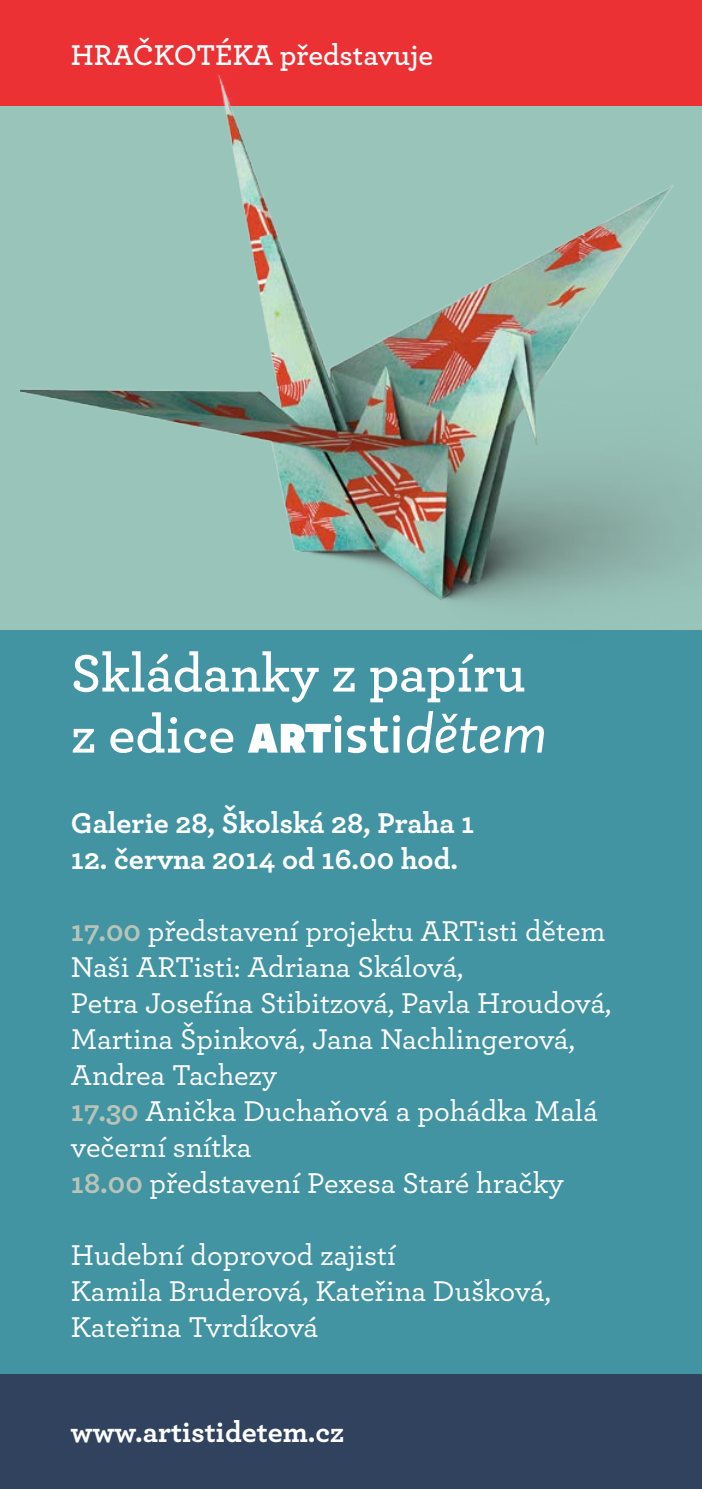
<style>
.page{position:relative;width:702px;height:1489px;background:#fff}
.page>*{position:absolute;margin:0;border:0;box-sizing:border-box;transform-origin:0 0}
.t1{font:600 55px/61px "Archer";color:#fff}
.t2{font:500 30px/36px "Archer";color:#fff}
.t3{font:700 30px "Archer";color:#fff}
.t4{font:600 30px "Archer";color:#fff}
.s1{font-family:"Gloriola";font-weight:700}
.s2{font-family:"Gloriola";font-weight:500}
.s3{font-family:"Gloriola";font-weight:400;font-style:italic}
.s4{font-weight:700;color:#b9c4b9}
</style>
<div class="page">
<div style="left:0;top:0;width:702px;height:106px;background:#ec3135"></div>
<div style="left:0;top:106px;width:702px;height:727px;background:#98c4b9"></div>
<div style="left:0;top:1373px;width:702px;height:115px;background:#31425e"></div>
<div style="left:0;top:708px;width:702px;height:665px;background:#4294a3"></div>
<div style="left:0;top:630px;width:702px;height:148px;background:#4294a3"></div>
<img style="left:21px;top:75px;width:681px;height:527px">
<p class="t4" style="left:71px;top:33px;width:364px">HRAČKOTÉKA představuje</p>
<h1 class="t1" style="left:71px;top:639px;width:478px">Skládanky z papíru z edice <span class="s1">art</span><span class="s2">isti</span><span class="s3">dětem</span></h1>
<p class="t3" style="left:71px;top:799px;width:405px">Galerie 28, Školská 28, Praha 1</p>
<p class="t3" style="left:71px;top:835px;width:389px">12. června 2014 od 16.00 hod.</p>
<p class="t2" style="left:71px;top:911px;width:542px"><span class="s4">17.00</span> představení projektu ARTisti dětem Naši ARTisti: Adriana Skálová,<br>Petra Josefína Stibitzová, Pavla Hroudová, Martina Špinková, Jana Nachlingerová, Andrea Tachezy<br><span class="s4">17.30</span> Anička Duchaňová a pohádka Malá večerní snítka<br><span class="s4">18.00</span> představení Pexesa Staré hračky</p>
<p class="t2" style="left:71px;top:1235px;width:481px">Hudební doprovod zajistí<br>Kamila Bruderová, Kateřina Dušková,<br>Kateřina Tvrdíková</p>
<p class="t3" style="left:71px;top:1408px;width:275px">www.artistidetem.cz</p>
</div>
